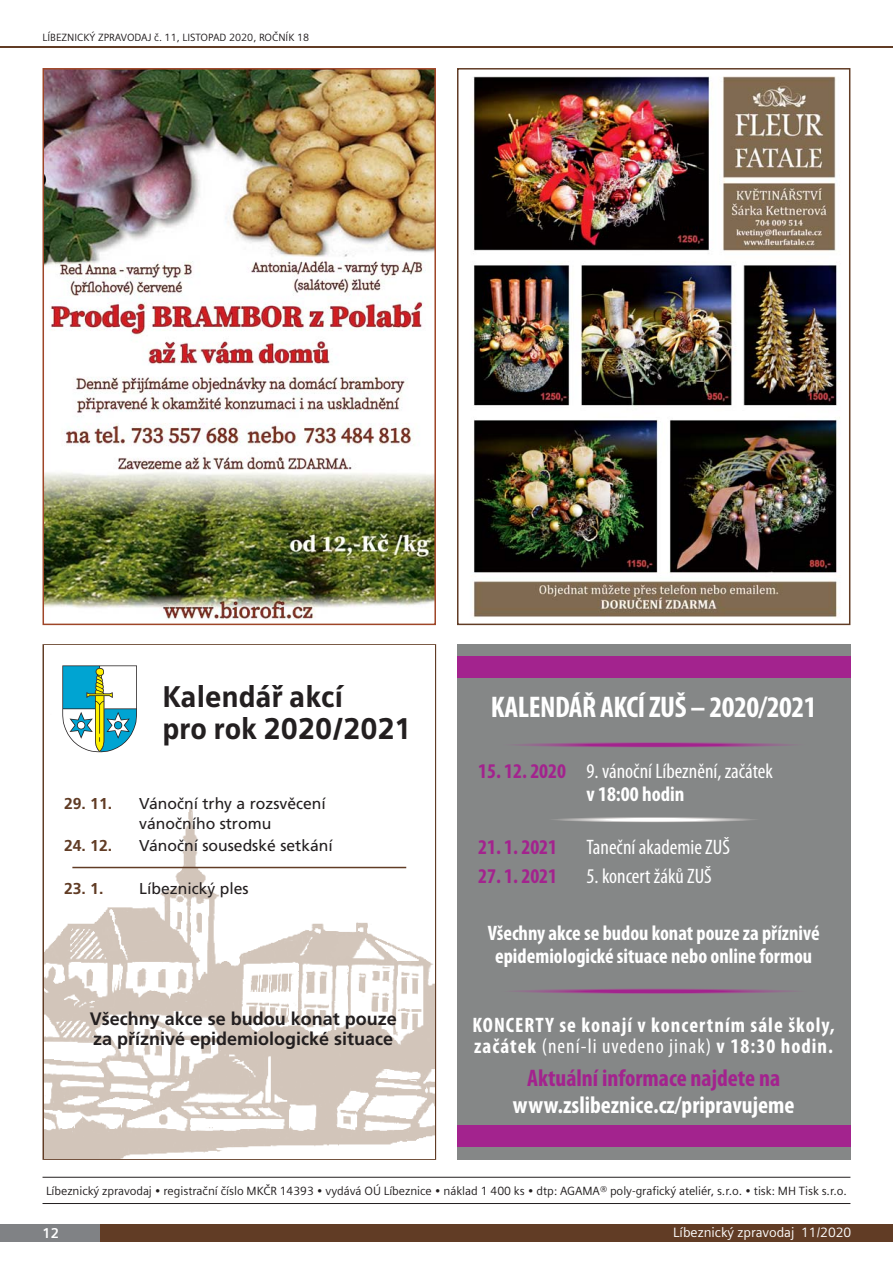
<style>
.page{position:relative;width:893px;height:1263px;background:#fff}
.page>*{position:absolute;margin:0;border:0;box-sizing:border-box;transform-origin:0 0}
.t1{font:900 30.15px/32.1px "Siemens Sans OT";color:#231f20;scale:.9 1}
.t2{font:700 condensed 30px "Myriad Pro";letter-spacing:-.015em;color:#fff}
.t3{font:700 condensed 24px "Myriad Pro";color:#fff}
.t4{font:700 condensed 24px "Myriad Pro";color:#a3238e}
.t5{font:condensed 21px/22.5px "Myriad Pro";color:#fff}
.t6{font:700 condensed 21px/21px "Myriad Pro";letter-spacing:.05em;color:#fff}
.t7{font:700 condensed 21px/22.5px "Myriad Pro";color:#fff;text-align:center}
.t8{font:700 condensed 21px "Myriad Pro";color:#a3238e}
.t9{font:700 18px/20.2px "Frutiger CE";color:#231f20}
.t10{font:15.75px/20.2px "Frutiger CE";color:#231f20}
.t11{font:700 15.75px "Frutiger CE";color:#613c25}
.t12{font:700 14.25px "Siemens Sans OT";color:#fff}
.t13{font:13.5px "Siemens Sans OT";color:#fff}
.t14{font:11.85px "Siemens Sans OT";letter-spacing:-.005em;color:#231f20}
.t15{font:10.5px "Siemens Sans OT";color:#231f20}
.s1{font-weight:700;color:#a3238e}
.s2{font-weight:700}
.s3{font-weight:400}
</style>
<div class="page">
<div style="left:48px;top:1225px;width:845px;height:17px;background:#613c25"></div>
<div style="left:0;top:1225px;width:100px;height:17px;background:#808285"></div>
<hr style="left:0;top:46px;width:893px;height:1px;background:#613c25">
<hr style="left:43px;top:1177px;width:807px;height:1px;background:#231f20">
<hr style="left:43px;top:1203px;width:807px;height:1px;background:#231f20">
<div style="left:457px;top:644px;width:393px;height:516px;background:#858787"></div>
<div style="left:457px;top:1126px;width:393px;height:21px;background:#a3238e"></div>
<div style="left:457px;top:656px;width:393px;height:21px;background:#a3238e"></div>
<svg style="left:514px;top:742px;width:280px;height:5px"></svg>
<svg style="left:513px;top:988px;width:283px;height:6px"></svg>
<svg style="left:554px;top:817px;width:201px;height:5px"></svg>
<img style="left:44px;top:752px;width:391px;height:406px">
<svg style="left:62px;top:665px;width:75px;height:87px"></svg>
<hr style="left:72px;top:867px;width:334px;height:1px;background:#613c25">
<img style="left:472px;top:76px;width:368px;height:542px">
<div style="left:457px;top:68px;width:393px;height:557px;border:2px solid #613c25"></div>
<img style="left:46px;top:71px;width:387px;height:549px">
<div style="left:43px;top:68px;width:393px;height:557px;border:2px solid #9e4527"></div>
<p class="t15" style="left:43px;top:34px;width:268px">LÍBEZNICKÝ ZPRAVODAJ č. 11, LISTOPAD 2020, ROČNÍK 18</p>
<h1 class="t1" style="left:162px;top:680px;width:279px">Kalendář akcí<br>pro rok 2020/2021</h1>
<h3 class="t11" style="left:64px;top:797px;width:50px">29. 11.</h3>
<h3 class="t10" style="left:139px;top:794px;width:188px">Vánoční trhy a rozsvěcení vánočního stromu</h3>
<h3 class="t11" style="left:64px;top:839px;width:50px">24. 12.</h3>
<h3 class="t10" style="left:139px;top:836px;width:195px">Vánoční sousedské setkání</h3>
<h3 class="t11" style="left:64px;top:882px;width:41px">23. 1.</h3>
<h3 class="t10" style="left:139px;top:880px;width:111px">Líbeznický ples</h3>
<h3 class="t9" style="left:90px;top:1010px;width:309px">Všechny akce se budou konat pouze za příznivé epidemiologické situace</h3>
<h2 class="t2" style="left:491px;top:695px;width:327px">KALENDÁŘ AKCÍ ZUŠ – 2020/2021</h2>
<h3 class="t5" style="left:586px;top:760px;width:188px;text-indent:-108px"><span class="s1">15. 12. 2020</span> 9. vánoční Líbeznění, začátek <span class="s2">v 18:00 hodin</span></h3>
<h3 class="t8" style="left:478px;top:839px;width:81px">21. 1. 2021</h3>
<h3 class="t5" style="left:587px;top:836px;width:145px">Taneční akademie ZUŠ</h3>
<h3 class="t8" style="left:478px;top:868px;width:81px">27. 1. 2021</h3>
<h3 class="t5" style="left:587px;top:865px;width:127px">5. koncert žáků ZUŠ</h3>
<h3 class="t7" style="left:488px;top:923px;width:333px">Všechny akce se budou konat pouze za příznivé epidemiologické situace nebo online formou</h3>
<h3 class="t6" style="left:472px;top:1015px;width:364px">KONCERTY se konají v koncertním sále školy, začátek <span class="s3">(není-li uvedeno jinak)</span> v 18:30 hodin.</h3>
<h3 class="t4" style="left:527px;top:1069px;width:254px">Aktuální informace najdete na</h3>
<h3 class="t3" style="left:513px;top:1096px;width:283px">www.zslibeznice.cz/pripravujeme</h3>
<p class="t14" style="left:46px;top:1186px;width:802px">Líbeznický zpravodaj • registrační číslo MKČR 14393 • vydává OÚ Líbeznice • náklad 1 400 ks • dtp: AGAMA® poly-grafický ateliér, s.r.o. • tisk: MH Tisk s.r.o.</p>
<p class="t12" style="left:43px;top:1224px;width:18px">12</p>
<p class="t13" style="left:673px;top:1227px;width:180px">Líbeznický zpravodaj 11/2020</p>
</div>
